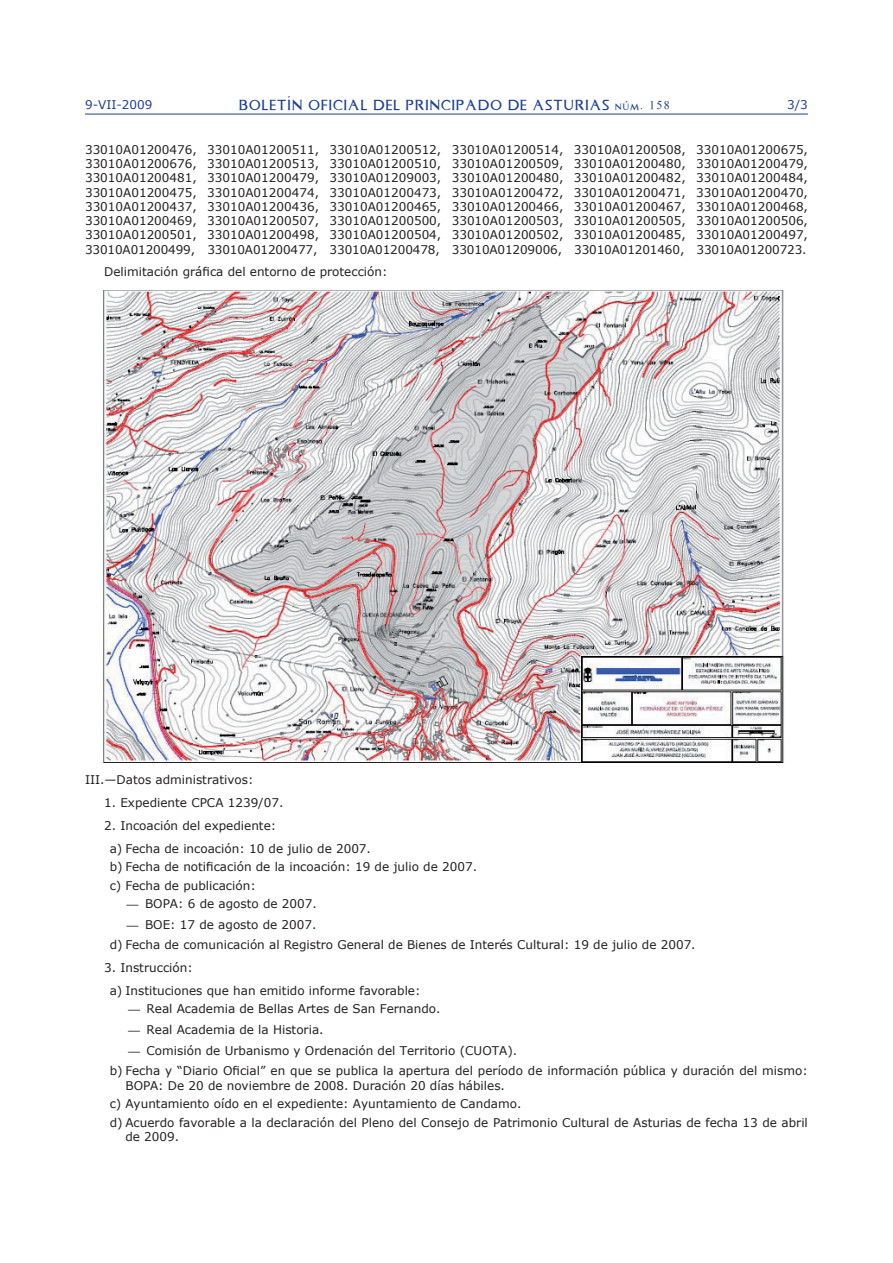
<style>
.page{position:relative;width:893px;height:1263px;background:#fff}
.page>*{position:absolute;margin:0;border:0;box-sizing:border-box;transform-origin:0 0}
.Parrafo{font:12px/14.2px "Verdana";color:#231f20;text-align:justify}
.Lista_abc{font:12px/14.2px "Verdana";color:#231f20}
.Lista{font:12px "Verdana";color:#231f20}
.t1{font:12px "Asturica";letter-spacing:.1em;color:#1b3f94}
.Sangria_Francesa{font:12px "Verdana";color:#231f20}
.t2{font:12px "Verdana";color:#1b3f94}
.s1{font-family:"Dutch 801 BT"}
</style>
<div class="page">
<hr style="left:85px;top:114px;width:723px;height:1px;background:#1b3f94">
<img style="left:104px;top:291px;width:680px;height:471px">
<p class="t2" style="left:85px;top:97px;width:69px">9-VII-2009</p>
<p class="t1" style="left:239px;top:96px;width:432px">BOLETÍN OFICIAL DEL PRINCIPADO DE ASTURIAS núm. 158</p>
<p class="t2" style="left:787px;top:97px;width:22px">3/3</p>
<p class="Parrafo" style="left:85px;top:142px;width:724px">33010A01200476, 33010A01200511, 33010A01200512, 33010A01200514, 33010A01200508, 33010A01200675, 33010A01200676, 33010A01200513, 33010A01200510, 33010A01200509, 33010A01200480, 33010A01200479, 33010A01200481, 33010A01200479, 33010A01209003, 33010A01200480, 33010A01200482, 33010A01200484, 33010A01200475, 33010A01200474, 33010A01200473, 33010A01200472, 33010A01200471, 33010A01200470, 33010A01200437, 33010A01200436, 33010A01200465, 33010A01200466, 33010A01200467, 33010A01200468, 33010A01200469, 33010A01200507, 33010A01200500, 33010A01200503, 33010A01200505, 33010A01200506, 33010A01200501, 33010A01200498, 33010A01200504, 33010A01200502, 33010A01200485, 33010A01200497, 33010A01200499, 33010A01200477, 33010A01200478, 33010A01209006, 33010A01201460, 33010A01200723.</p>
<p class="Parrafo" style="left:104px;top:265px;width:285px">Delimitación gráfica del entorno de protección:</p>
<p class="Sangria_Francesa" style="left:85px;top:772px;width:170px">III.—Datos administrativos:</p>
<p class="Parrafo" style="left:104px;top:795px;width:181px">1. Expediente CPCA 1239/07.</p>
<p class="Parrafo" style="left:104px;top:818px;width:174px">2. Incoación del expediente:</p>
<p class="Lista_abc" style="left:110px;top:841px;width:263px">a) Fecha de incoación: 10 de julio de 2007.</p>
<p class="Lista_abc" style="left:110px;top:859px;width:369px">b) Fecha de notificación de la incoación: 19 de julio de 2007.</p>
<p class="Lista_abc" style="left:110px;top:878px;width:148px">c) Fecha de publicación:</p>
<p class="Lista" style="left:127px;top:896px;width:192px"><span class="s1">—</span> BOPA: 6 de agosto de 2007.</p>
<p class="Lista" style="left:127px;top:917px;width:191px"><span class="s1">—</span> BOE: 17 de agosto de 2007.</p>
<p class="Lista_abc" style="left:110px;top:937px;width:587px">d) Fecha de comunicación al Registro General de Bienes de Interés Cultural: 19 de julio de 2007.</p>
<p class="Parrafo" style="left:104px;top:960px;width:90px">3. Instrucción:</p>
<p class="Lista_abc" style="left:110px;top:983px;width:312px">a) Instituciones que han emitido informe favorable:</p>
<p class="Lista" style="left:128px;top:1001px;width:314px"><span class="s1">—</span> Real Academia de Bellas Artes de San Fernando.</p>
<p class="Lista" style="left:128px;top:1022px;width:197px"><span class="s1">—</span> Real Academia de la Historia.</p>
<p class="Lista" style="left:128px;top:1043px;width:391px"><span class="s1">—</span> Comisión de Urbanismo y Ordenación del Territorio (CUOTA).</p>
<p class="Lista_abc" style="left:125px;top:1063px;width:684px;text-indent:-16px">b) Fecha y “Diario Oficial” en que se publica la apertura del período de información pública y duración del mismo:<br>BOPA: De 20 de noviembre de 2008. Duración 20 días hábiles.</p>
<p class="Lista_abc" style="left:110px;top:1096px;width:413px">c) Ayuntamiento oído en el expediente: Ayuntamiento de Candamo.</p>
<p class="Lista_abc" style="left:125px;top:1115px;width:684px;text-indent:-16px">d) Acuerdo favorable a la declaración del Pleno del Consejo de Patrimonio Cultural de Asturias de fecha 13 de abril de 2009.</p>
</div>
